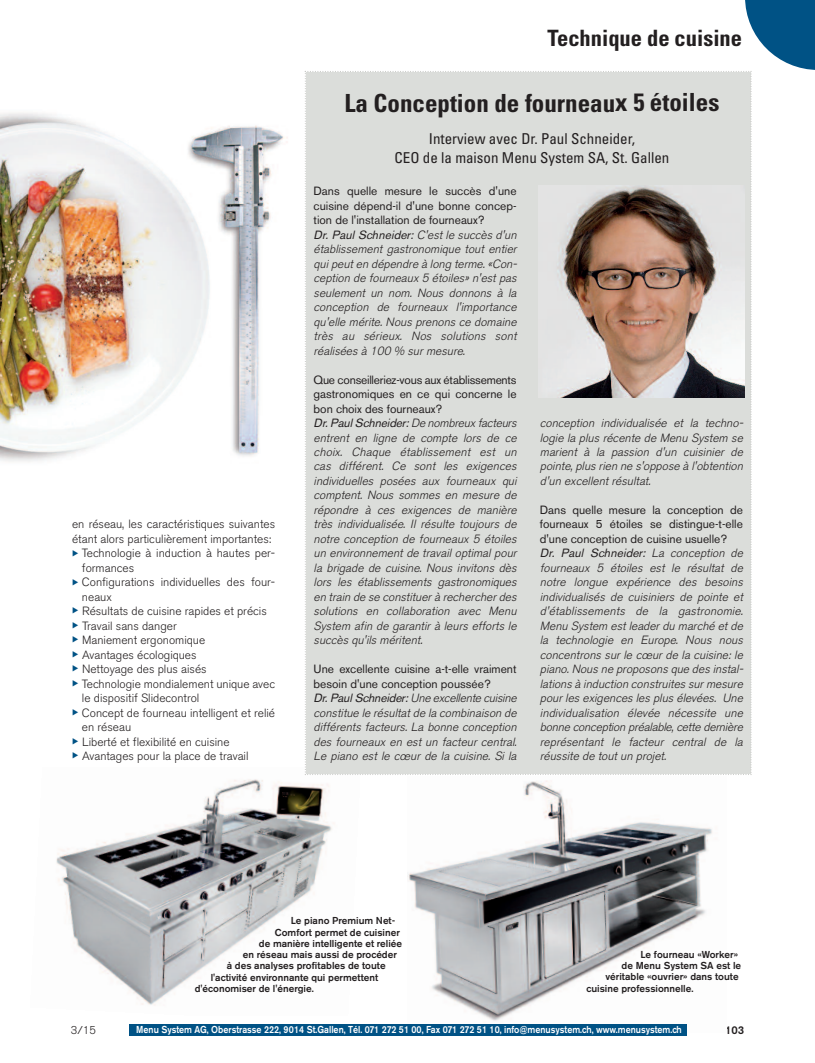
<style>
.page{position:relative;width:815px;height:1063px;background:#fff}
.page>*{position:absolute;margin:0;border:0;box-sizing:border-box;transform-origin:0 0}
.t1{font:700 condensed 25px "Univers";color:#231f20}
.t2{font:700 condensed 22.5px "Univers";color:#231f20}
.t3{font:condensed 15px/18.8px "Univers";color:#231f20;text-align:center}
.t4{font:italic 300 11.88px/14.5px "Akzidenz Grotesk BE";color:#231f20}
.t5{font:300 11.88px/14.5px "Akzidenz Grotesk BE";color:#231f20}
.t6{font:300 11.25px "Akzidenz Grotesk BE";color:#231f20}
.t7{font:500 11.25px "Akzidenz Grotesk BE";color:#231f20}
.t8{font:500 10px "Akzidenz Grotesk BE";color:#231f20}
.t9{font:500 10px "Akzidenz Grotesk BE";color:#fff;scale:.9 1}
.s1{font-weight:400;font-style:normal}
.s2{font-weight:400}
</style>
<div class="page">
<img style="left:56px;top:774px;width:278px;height:232px">
<svg style="left:305px;top:0;width:510px;height:775px"></svg>
<img style="left:539px;top:185px;width:205px;height:213px">
<img style="left:407px;top:780px;width:306px;height:241px">
<img style="left:0;top:112px;width:288px;height:350px">
<div style="left:130px;top:1024px;width:557px;height:12px;background:#005285"></div>
<h2 class="t2" style="left:547px;top:30px;width:196px">Technique de cuisine</h2>
<p class="t5" style="left:72px;top:518px;width:205px">en réseau, les caractéristiques suivantes étant alors particulièrement importantes:</p>
<p class="t5" style="left:82px;top:547px;width:195px;text-indent:-10px"><sup>◆</sup> Technologie à induction à hautes per&shy;formances</p>
<p class="t5" style="left:82px;top:576px;width:195px;text-indent:-10px"><sup>◆</sup> Configurations individuelles des four&shy;neaux</p>
<p class="t5" style="left:72px;top:605px;width:196px"><sup>◆</sup> Résultats de cuisine rapides et précis</p>
<p class="t5" style="left:72px;top:619px;width:106px"><sup>◆</sup> Travail sans danger</p>
<p class="t5" style="left:72px;top:634px;width:135px"><sup>◆</sup> Maniement ergonomique</p>
<p class="t5" style="left:72px;top:648px;width:126px"><sup>◆</sup> Avantages écologiques</p>
<p class="t5" style="left:72px;top:663px;width:136px"><sup>◆</sup> Nettoyage des plus aisés</p>
<p class="t5" style="left:82px;top:677px;width:195px;text-indent:-10px"><sup>◆</sup> Technologie mondialement unique avec le dispositif Slidecontrol</p>
<p class="t5" style="left:82px;top:706px;width:195px;text-indent:-10px"><sup>◆</sup> Concept de fourneau intelligent et relié en réseau</p>
<p class="t5" style="left:72px;top:735px;width:159px"><sup>◆</sup> Liberté et flexibilité en cuisine</p>
<p class="t5" style="left:72px;top:750px;width:178px"><sup>◆</sup> Avantages pour la place de travail</p>
<h1 class="t1" style="left:344px;top:93px;width:376px">La Conception de fourneaux 5 étoiles</h1>
<p class="t3" style="left:394px;top:131px;width:276px">Interview avec Dr. Paul Schneider,<br>CEO de la maison Menu System SA, St. Gallen</p>
<p class="t4" style="left:314px;top:185px;width:207px"><span class="s1">Dans quelle mesure le succès d'une cuisine dépend-il d'une bonne concep&shy;tion de l'installation de fourneaux?<br></span><span class="s2">Dr. Paul Schneider:</span> C'est le succès d'un établissement gastronomique tout entier qui peut en dépendre à long terme. «Con&shy;ception de fourneaux 5 étoiles» n'est pas seulement un nom. Nous donnons à la conception de fourneaux l'importance qu'elle mérite. Nous prenons ce domaine très au sérieux. Nos solutions sont réalisées à 100 % sur mesure.</p>
<p class="t4" style="left:314px;top:373px;width:207px"><span class="s1">Que conseilleriez-vous aux établissements gastronomiques en ce qui concerne le bon choix des fourneaux?<br></span><span class="s2">Dr. Paul Schneider:</span> De nombreux facteurs entrent en ligne de compte lors de ce choix. Chaque établissement est un cas différent. Ce sont les exigences individuelles posées aux fourneaux qui comptent. Nous sommes en mesure de répondre à ces exigences de manière très individualisée. Il résulte toujours de notre conception de fourneaux 5 étoiles un environnement de travail optimal pour la brigade de cuisine. Nous invitons dès lors les établissements gastronomiques en train de se constituer à rechercher des solutions en collaboration avec Menu System afin de garantir à leurs efforts le succès qu'ils méritent.</p>
<p class="t4" style="left:314px;top:663px;width:207px"><span class="s1">Une excellente cuisine a-t-elle vraiment besoin d'une conception poussée?<br></span><span class="s2">Dr. Paul Schneider:</span> Une excellente cuisine constitue le résultat de la combinaison de différents facteurs. La bonne conception des fourneaux en est un facteur central.<br>Le piano est le cœur de la cuisine. Si la</p>
<p class="t4" style="left:540px;top:417px;width:207px;text-align:justify">conception individualisée et la techno&shy;logie la plus récente de Menu System se marient à la passion d'un cuisinier de pointe, plus rien ne s'oppose à l'obtention d'un excellent résultat.</p>
<p class="t4" style="left:540px;top:504px;width:207px"><span class="s1">Dans quelle mesure la conception de fourneaux 5 étoiles se distingue-t-elle d'une conception de cuisine usuelle?<br></span><span class="s2">Dr. Paul Schneider:</span> La conception de fourneaux 5 étoiles est le résultat de notre longue expérience des besoins individualisés de cuisiniers de pointe et d'établissements de la gastronomie.<br>Menu System est leader du marché et de la technologie en Europe. Nous nous concentrons sur le cœur de la cuisine: le piano. Nous ne proposons que des instal&shy;lations à induction construites sur mesure pour les exigences les plus élevées. Une individualisation élevée nécessite une bonne conception préalable, cette dernière représentant le facteur central de la réussite de tout un projet.</p>
<p class="t8" style="left:291px;top:917px;width:106px">Le piano Premium Net-</p>
<p class="t8" style="left:275px;top:929px;width:126px">Comfort permet de cuisiner</p>
<p class="t8" style="left:259px;top:940px;width:145px">de manière intelligente et reliée</p>
<p class="t8" style="left:243px;top:951px;width:156px">en réseau mais aussi de procéder</p>
<p class="t8" style="left:227px;top:962px;width:160px">à des analyses profitables de toute</p>
<p class="t8" style="left:211px;top:974px;width:169px">l'activité environnante qui permettent</p>
<p class="t8" style="left:195px;top:985px;width:121px">d'économiser de l'énergie.</p>
<p class="t8" style="left:641px;top:951px;width:99px">Le fourneau «Worker»</p>
<p class="t8" style="left:622px;top:962px;width:121px">de Menu System SA est le</p>
<p class="t8" style="left:605px;top:973px;width:135px">véritable «ouvrier» dans toute</p>
<p class="t8" style="left:586px;top:985px;width:109px">cuisine professionnelle.</p>
<p class="t6" style="left:71px;top:1026px;width:27px">3/15</p>
<p class="t7" style="left:725px;top:1026px;width:20px">103</p>
<p class="t9" style="left:136px;top:1026px;width:608px">Menu System AG, Oberstrasse 222, 9014 St.Gallen, Tél. 071 272 51 00, Fax 071 272 51 10, info@menusystem.ch, www.menusystem.ch</p>
</div>
